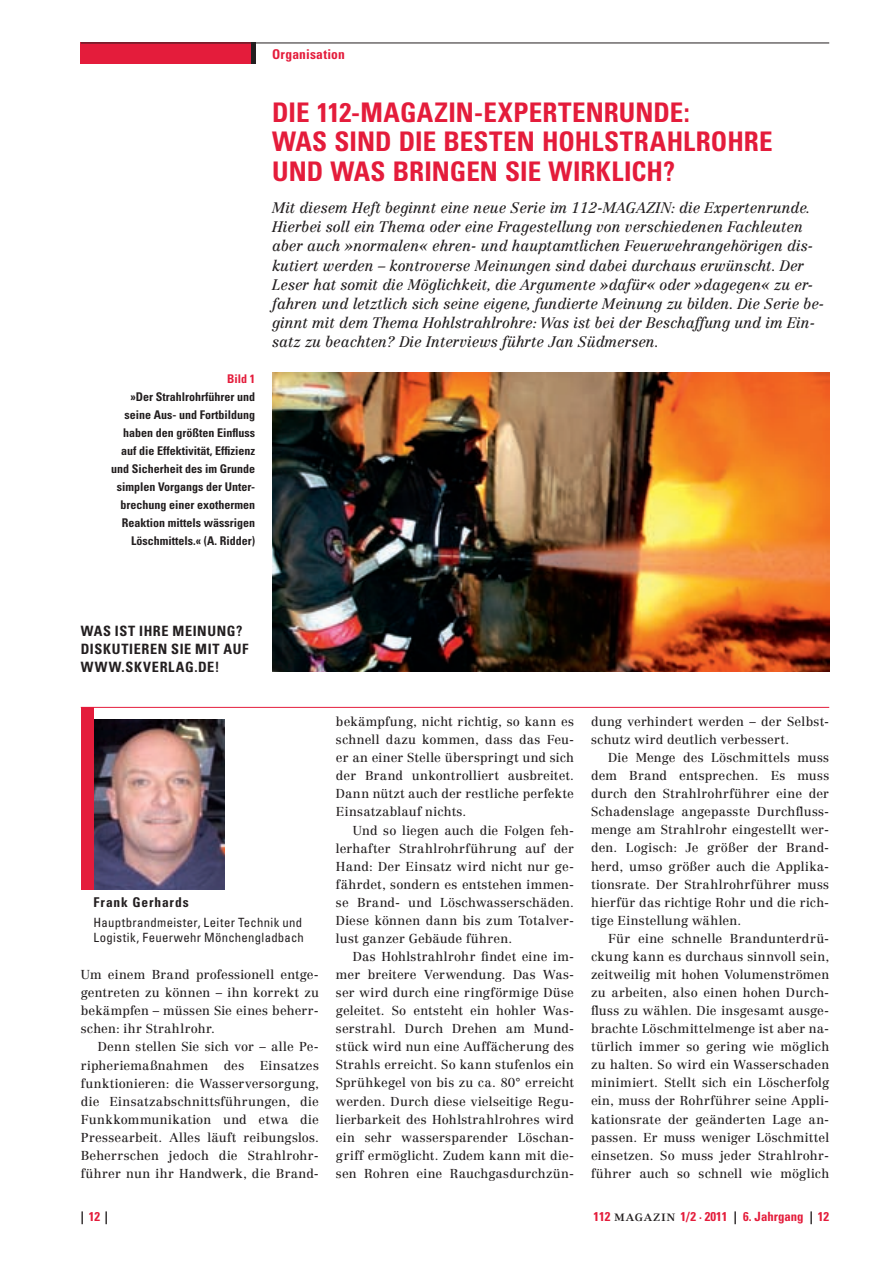
<style>
.page{position:relative;width:893px;height:1263px;background:#fff}
.page>*{position:absolute;margin:0;border:0;box-sizing:border-box;transform-origin:0 0}
.t1{font:700 condensed 27px/29.7px "Univers LT Std";letter-spacing:.005em;color:#e41c3b}
.t2{font:italic 15px/19.2px "Centennial LT Std";color:#231f20}
.t3{font:700 condensed 14.25px/18px "Univers LT Std";letter-spacing:.045em;color:#231f20}
.t4{font:700 condensed 13.5px "Univers LT Std";letter-spacing:.065em;color:#231f20}
.t5{font:700 condensed 13.5px "Univers LT Std";letter-spacing:.015em;color:#e41c3b}
.t6{font:12.75px/18px "Centennial LT Std";letter-spacing:.01em;color:#231f20;text-align:justify}
.t7{font:condensed 12.75px/15px "Univers LT Std";letter-spacing:.025em;color:#231f20}
.t8{font:700 condensed 12.75px "Univers LT Std";color:#e41c3b}
.t9{font:700 condensed 12.75px "Univers LT Std";color:#231f20}
.t10{font:700 condensed 12px/18px "Univers LT Std";color:#231f20;text-align:right}
.t11{font:700 condensed 12px "Univers LT Std";color:#e41c3b}
.s1{color:#e41c3b}
.s2{font-family:"Centennial LT Std";font-weight:400;font-stretch:normal;font-size:14.25px;color:#231f20}
.s3{color:#231f20}
</style>
<div class="page">
<div style="left:81px;top:43px;width:170px;height:21px;background:#e41c3b"></div>
<hr style="left:81px;top:43px;width:748px;height:1px;background:#231f20">
<hr style="left:251px;top:43px;width:4px;height:21px;background:#231f20">
<img style="left:272px;top:372px;width:557px;height:300px">
<img style="left:94px;top:720px;width:131px;height:170px">
<div style="left:81px;top:707px;width:13px;height:183px;background:#e41c3b"></div>
<hr style="left:81px;top:707px;width:748px;height:1px;background:#e41c3b">
<p class="t5" style="left:272px;top:46px;width:74px">Organisation</p>
<h1 class="t1" style="left:272px;top:97px;width:502px">DIE 112-MAGAZIN-EXPERTENRUNDE:<br>WAS SIND DIE BESTEN HOHLSTRAHLROHRE<br>UND WAS BRINGEN SIE WIRKLICH?</h1>
<p class="t11" style="left:227px;top:371px;width:29px">Bild 1</p>
<p class="t10" style="left:111px;top:387px;width:145px">»Der Strahlrohrführer und seine Aus- und Fortbildung haben den größten Einfluss auf die Effektivität, Effizienz und Sicherheit des im Grunde simplen Vorgangs der Unter&shy;brechung einer exothermen<br>Reaktion mittels wässrigen<br>Löschmittels.« (A. Ridder)</p>
<p class="t2" style="left:272px;top:198px;width:554px">Mit diesem Heft beginnt eine neue Serie im 112-MAGAZIN: die Expertenrunde.<br>Hierbei soll ein Thema oder eine Fragestellung von verschiedenen Fachleuten aber auch »normalen« ehren- und hauptamtlichen Feuerwehrangehörigen dis&shy;kutiert werden – kontroverse Meinungen sind dabei durchaus erwünscht. Der Leser hat somit die Möglichkeit, die Argumente »dafür« oder »dagegen« zu er&shy;fahren und letztlich sich seine eigene, fundierte Meinung zu bilden. Die Serie be&shy;ginnt mit dem Thema Hohlstrahlrohre: Was ist bei der Beschaffung und im Ein&shy;satz zu beachten? Die Interviews führte Jan Südmersen.</p>
<p class="t3" style="left:81px;top:622px;width:169px">WAS IST IHRE MEINUNG?<br>DISKUTIEREN SIE MIT AUF<br>WWW.SKVERLAG.DE!</p>
<p class="t4" style="left:94px;top:894px;width:97px">Frank Gerhards</p>
<p class="t7" style="left:94px;top:914px;width:212px">Hauptbrandmeister, Leiter Technik und<br>Logistik, Feuerwehr Mönchengladbach</p>
<p class="t6" style="left:81px;top:966px;width:240px">Um einem Brand professionell entge&shy;gentreten zu können – ihn korrekt zu bekämpfen – müssen Sie eines beherr&shy;schen: ihr Strahlrohr.</p>
<p class="t6" style="left:81px;top:1038px;width:240px;text-indent:17px">Denn stellen Sie sich vor – alle Pe&shy;ripheriemaßnahmen des Einsatzes funktionieren: die Wasserversorgung, die Einsatzabschnittsführungen, die Funkkommunikation und etwa die Pressearbeit. Alles läuft reibungslos.<br>Beherrschen jedoch die Strahlrohr&shy;führer nun ihr Handwerk, die Brand-</p>
<p class="t6" style="left:336px;top:713px;width:240px">bekämpfung, nicht richtig, so kann es schnell dazu kommen, dass das Feu&shy;er an einer Stelle überspringt und sich der Brand unkontrolliert ausbreitet.<br>Dann nützt auch der restliche perfekte Einsatzablauf nichts.</p>
<p class="t6" style="left:336px;top:821px;width:240px;text-indent:17px">Und so liegen auch die Folgen feh&shy;lerhafter Strahlrohrführung auf der Hand: Der Einsatz wird nicht nur ge&shy;fährdet, sondern es entstehen immen&shy;se Brand- und Löschwasserschäden.<br>Diese können dann bis zum Totalver&shy;lust ganzer Gebäude führen.</p>
<p class="t6" style="left:336px;top:947px;width:240px;text-indent:17px">Das Hohlstrahlrohr findet eine im&shy;mer breitere Verwendung. Das Was&shy;ser wird durch eine ringförmige Düse geleitet. So entsteht ein hohler Was&shy;serstrahl. Durch Drehen am Mund&shy;stück wird nun eine Auffächerung des Strahls erreicht. So kann stufenlos ein Sprühkegel von bis zu ca. 80° erreicht werden. Durch diese vielseitige Regu&shy;lierbarkeit des Hohlstrahlrohres wird ein sehr wassersparender Löschan&shy;griff ermöglicht. Zudem kann mit die&shy;sen Rohren eine Rauchgasdurchzün-</p>
<p class="t6" style="left:591px;top:712px;width:240px">dung verhindert werden – der Selbst&shy;schutz wird deutlich verbessert.</p>
<p class="t6" style="left:591px;top:749px;width:240px;text-indent:17px">Die Menge des Löschmittels muss dem Brand entsprechen. Es muss durch den Strahlrohrführer eine der Schadenslage angepasste Durchfluss&shy;menge am Strahlrohr eingestellt wer&shy;den. Logisch: Je größer der Brand&shy;herd, umso größer auch die Applika&shy;tionsrate. Der Strahlrohrführer muss hierfür das richtige Rohr und die rich&shy;tige Einstellung wählen.</p>
<p class="t6" style="left:591px;top:929px;width:240px;text-indent:17px">Für eine schnelle Brandunterdrü&shy;ckung kann es durchaus sinnvoll sein, zeitweilig mit hohen Volumenströmen zu arbeiten, also einen hohen Durch&shy;fluss zu wählen. Die insgesamt ausge&shy;brachte Löschmittelmenge ist aber na&shy;türlich immer so gering wie möglich zu halten. So wird ein Wasserschaden minimiert. Stellt sich ein Löscherfolg ein, muss der Rohrführer seine Appli&shy;kationsrate der geänderten Lage an&shy;passen. Er muss weniger Löschmittel einsetzen. So muss jeder Strahlrohr&shy;führer auch so schnell wie möglich</p>
<p class="t9" style="left:81px;top:1208px;width:29px">|<span class="s1">12</span>|</p>
<p class="t8" style="left:593px;top:1208px;width:237px">112 <span class="s2">magazin</span> 1/2 · 2011 <span class="s3">|</span> 6. Jahrgang <span class="s3">|</span> 12</p>
</div>
